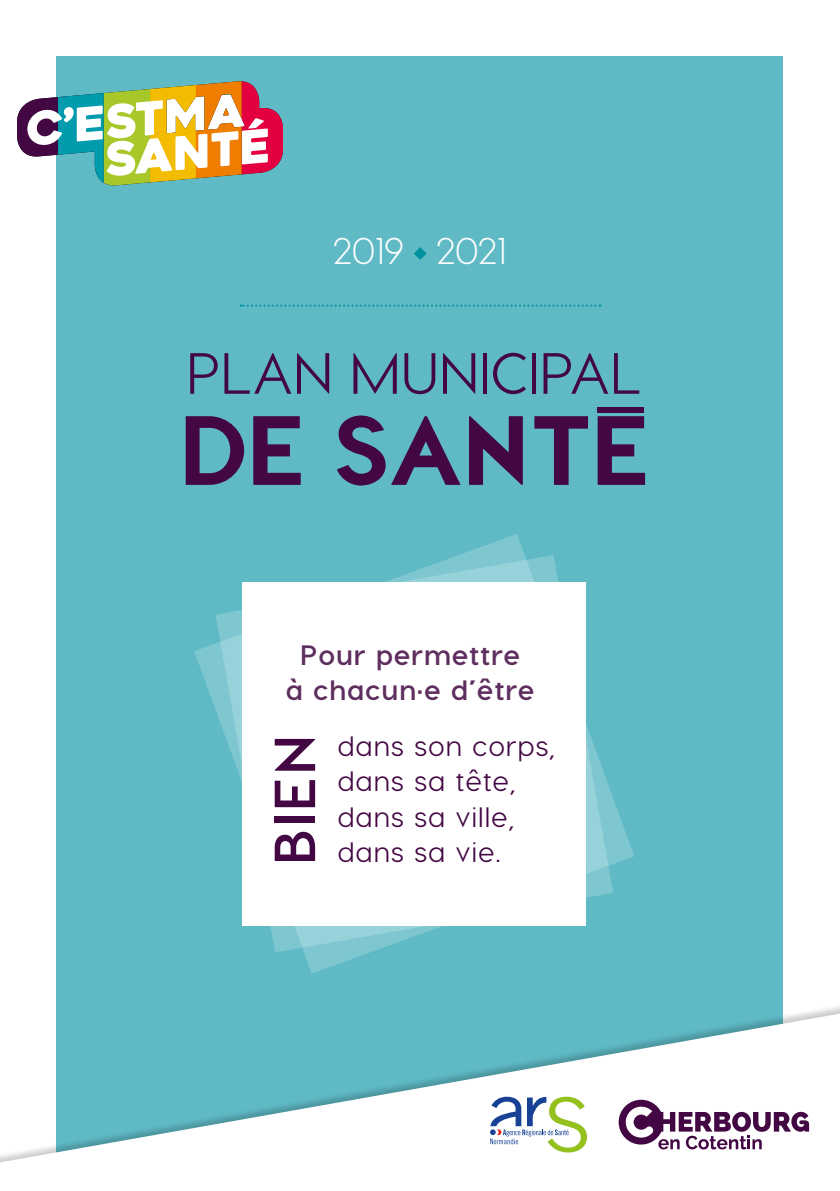
<style>
.page{position:relative;width:840px;height:1191px;background:#fff}
.page>*{position:absolute;margin:0;border:0;box-sizing:border-box;transform-origin:0 0}
.t1{font:800 98px "Visby CF";letter-spacing:-.01em;color:#430743}
.t2{font:500 58px "Visby CF";letter-spacing:-.01em;color:#430743}
.t3{font:700 57.6px "Visby CF";color:#430743}
.t4{font:300 37.2px "Visby CF";letter-spacing:-.02em;color:#fff}
.t5{font:500 28px/35.4px "Visby CF";letter-spacing:.03em;color:#430743}
.t6{font:700 28px/35.4px "Visby CF";letter-spacing:.03em;color:#5e2e5e;text-align:center}
</style>
<div class="page">
<div style="left:57px;top:57px;width:725px;height:1134px;background:#5fbac6"></div>
<div style="left:0;top:1001px;width:839px;height:190px;background:#000;opacity:.2"></div>
<svg style="left:0;top:1013px;width:839px;height:178px;fill:#fff"></svg>
<svg style="left:490px;top:1096px;width:96px;height:56px;background:#cad6ce"></svg>
<svg style="left:618px;top:1099px;width:190px;height:50px;background:#baa5ba"></svg>
<svg style="left:194px;top:534px;width:440px;height:439px;fill:#fff"></svg>
<div style="left:597px;top:407px;width:46px;height:6px;background:#430743"></div>
<svg style="left:414px;top:247px;width:12px;height:13px"></svg>
<svg style="left:240px;top:304px;width:360px;height:2px"></svg>
<svg style="left:17px;top:77px;width:266px;height:117px"></svg>
<h3 class="t4" style="left:333px;top:228px;width:175px">2019 2021</h3>
<h2 class="t2" style="left:186px;top:338px;width:457px">PLAN MUNICIPAL</h2>
<h1 class="t1" style="left:178px;top:388px;width:473px">DE SANTE</h1>
<p class="t6" style="left:286px;top:637px;width:250px">Pour permettre<br>à chacun·e d’être</p>
<h3 class="t3" style="left:258px;top:864px;width:131px;rotate:-90deg">BIEN</h3>
<p class="t5" style="left:337px;top:728px;width:218px">dans son corps, dans sa tête, dans sa ville, dans sa vie.</p>
</div>
